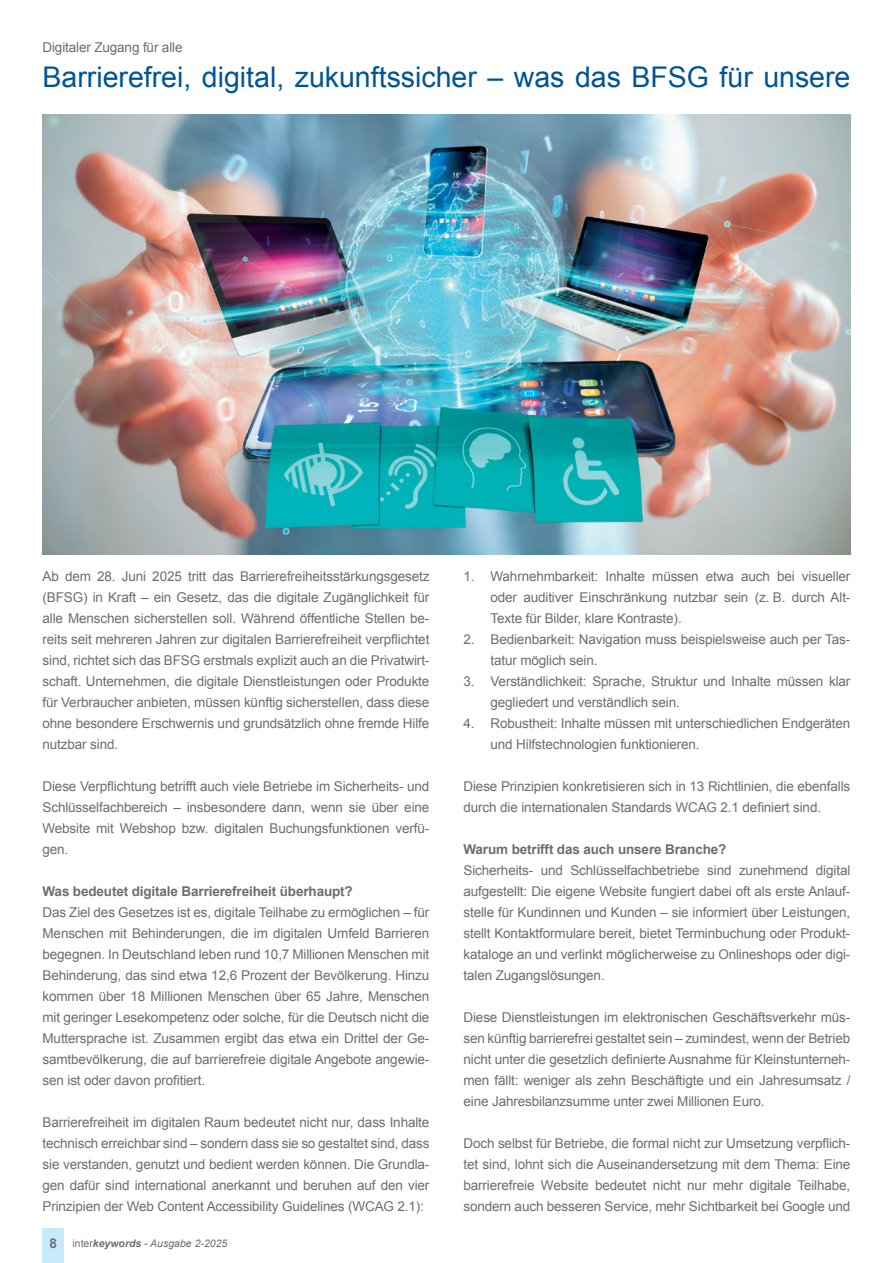
<style>
.page{position:relative;width:893px;height:1263px;background:#fff}
.page>*{position:absolute;margin:0;border:0;box-sizing:border-box;transform-origin:0 0}
.t1{font:28.5px "Arial";color:#005495}
.t2{font:13.5px/21px "Arial";letter-spacing:-.01em;color:#6c6d70;text-align:justify}
.t3{font:700 13.5px "Arial";letter-spacing:-.01em;color:#6c6d70}
.t4{font:italic 10.5px "Arial";color:#6c6d70}
.s1{font-weight:700;font-style:normal;font-size:13.5px}
.s2{font-style:normal}
.s3{font-weight:700}
</style>
<div class="page">
<div style="left:43px;top:1228px;width:21px;height:35px;background:#c6eafa"></div>
<img style="left:43px;top:115px;width:807px;height:439px">
<p class="t2" style="left:43px;top:37px;width:142px">Digitaler Zugang für alle</p>
<p class="t1" style="left:43px;top:58px;width:809px">Barrierefrei, digital, zukunftssicher – was das BFSG für unsere</p>
<p class="t2" style="left:43px;top:566px;width:388px">Ab dem 28. Juni 2025 tritt das Barrierefreiheitsstärkungsgesetz (BFSG) in Kraft – ein Gesetz, das die digitale Zugänglichkeit für alle Menschen sicherstellen soll. Während öffentliche Stellen be&shy;reits seit mehreren Jahren zur digitalen Barrierefreiheit verpflichtet sind, richtet sich das BFSG erstmals explizit auch an die Privatwirt&shy;schaft. Unternehmen, die digitale Dienstleistungen oder Produkte für Verbraucher anbieten, müssen künftig sicherstellen, dass diese ohne besondere Erschwernis und grundsätzlich ohne fremde Hilfe nutzbar sind.</p>
<p class="t2" style="left:43px;top:776px;width:388px">Diese Verpflichtung betrifft auch viele Betriebe im Sicherheits- und Schlüsselfachbereich – insbesondere dann, wenn sie über eine Website mit Webshop bzw. digitalen Buchungsfunktionen verfü&shy;gen.</p>
<p class="t3" style="left:43px;top:882px;width:312px">Was bedeutet digitale Barrierefreiheit überhaupt?</p>
<p class="t2" style="left:43px;top:902px;width:388px">Das Ziel des Gesetzes ist es, digitale Teilhabe zu ermöglichen – für Menschen mit Behinderungen, die im digitalen Umfeld Barrieren begegnen. In Deutschland leben rund 10,7 Millionen Menschen mit Behinderung, das sind etwa 12,6 Prozent der Bevölkerung. Hinzu kommen über 18 Millionen Menschen über 65 Jahre, Menschen mit geringer Lesekompetenz oder solche, für die Deutsch nicht die Muttersprache ist. Zusammen ergibt das etwa ein Drittel der Ge&shy;samtbevölkerung, die auf barrierefreie digitale Angebote angewie&shy;sen ist oder davon profitiert.</p>
<p class="t2" style="left:43px;top:1112px;width:388px">Barrierefreiheit im digitalen Raum bedeutet nicht nur, dass Inhalte technisch erreichbar sind – sondern dass sie so gestaltet sind, dass sie verstanden, genutzt und bedient werden können. Die Grundla&shy;gen dafür sind international anerkannt und beruhen auf den vier Prinzipien der Web Content Accessibility Guidelines (WCAG 2.1):</p>
<p class="t4" style="left:49px;top:1236px;width:179px"><span class="s1">8</span> <span class="s2">inter</span><span class="s3">keywords</span> - Ausgabe 2-2025</p>
<p class="t2" style="left:490px;top:566px;width:361px;text-indent:-27px">1. Wahrnehmbarkeit: Inhalte müssen etwa auch bei visueller oder auditiver Einschränkung nutzbar sein (z. B. durch Alt-Texte für Bilder, klare Kontraste).</p>
<p class="t2" style="left:490px;top:629px;width:361px;text-indent:-27px">2. Bedienbarkeit: Navigation muss beispielsweise auch per Tas&shy;tatur möglich sein.</p>
<p class="t2" style="left:490px;top:671px;width:361px;text-indent:-27px">3. Verständlichkeit: Sprache, Struktur und Inhalte müssen klar gegliedert und verständlich sein.</p>
<p class="t2" style="left:490px;top:713px;width:361px;text-indent:-27px">4. Robustheit: Inhalte müssen mit unterschiedlichen Endgeräten und Hilfstechnologien funktionieren.</p>
<p class="t2" style="left:463px;top:776px;width:388px">Diese Prinzipien konkretisieren sich in 13 Richtlinien, die ebenfalls durch die internationalen Standards WCAG 2.1 definiert sind.</p>
<p class="t3" style="left:463px;top:840px;width:264px">Warum betrifft das auch unsere Branche?</p>
<p class="t2" style="left:463px;top:860px;width:388px">Sicherheits- und Schlüsselfachbetriebe sind zunehmend digital aufgestellt: Die eigene Website fungiert dabei oft als erste Anlauf&shy;stelle für Kundinnen und Kunden – sie informiert über Leistungen, stellt Kontaktformulare bereit, bietet Terminbuchung oder Produkt&shy;kataloge an und verlinkt möglicherweise zu Onlineshops oder digi&shy;talen Zugangslösungen.</p>
<p class="t2" style="left:463px;top:1007px;width:388px">Diese Dienstleistungen im elektronischen Geschäftsverkehr müs&shy;sen künftig barrierefrei gestaltet sein – zumindest, wenn der Betrieb nicht unter die gesetzlich definierte Ausnahme für Kleinstunterneh&shy;men fällt: weniger als zehn Beschäftigte und ein Jahresumsatz / eine Jahresbilanzsumme unter zwei Millionen Euro.</p>
<p class="t2" style="left:463px;top:1133px;width:388px">Doch selbst für Betriebe, die formal nicht zur Umsetzung verpflich&shy;tet sind, lohnt sich die Auseinandersetzung mit dem Thema: Eine barrierefreie Website bedeutet nicht nur mehr digitale Teilhabe, sondern auch besseren Service, mehr Sichtbarkeit bei Google und</p>
</div>
